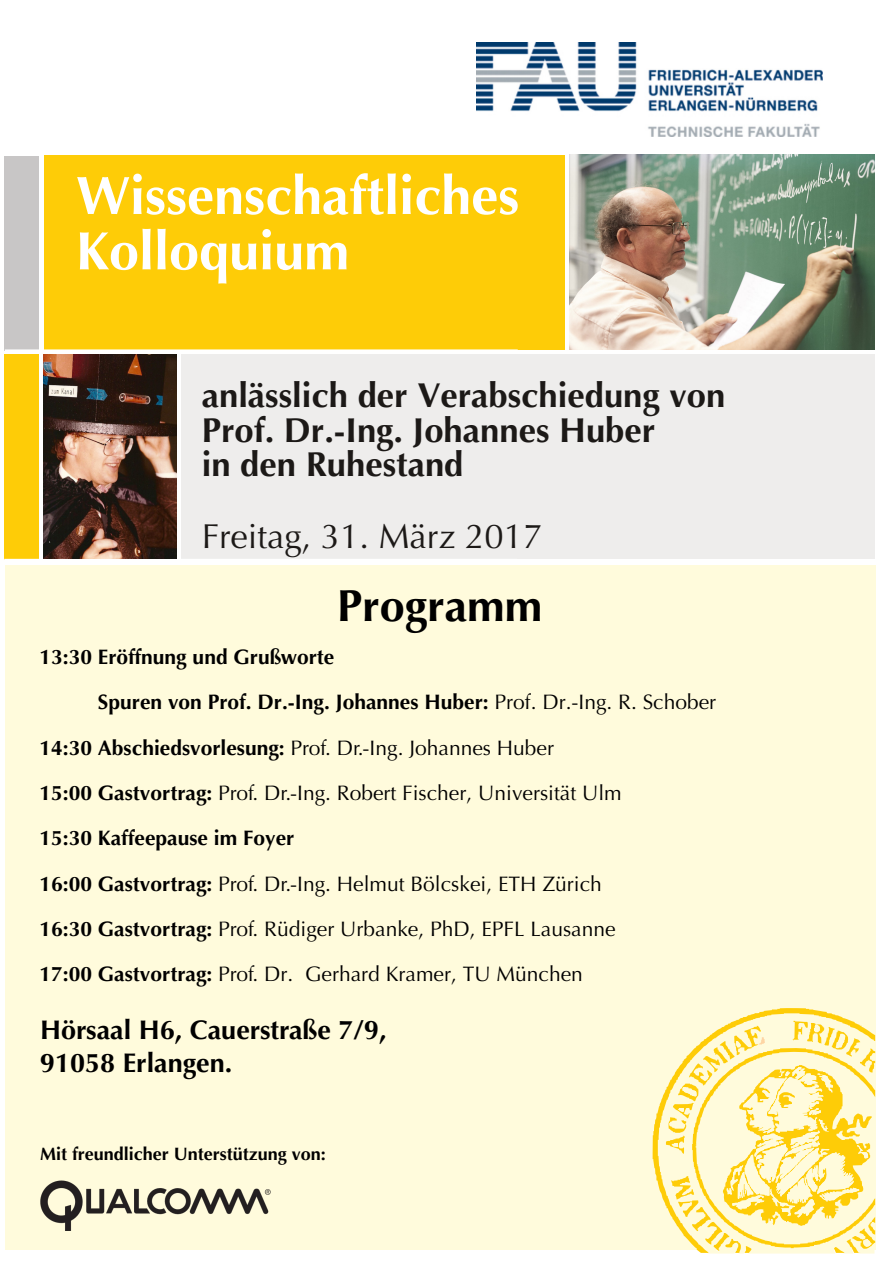
<style>
.page{position:relative;width:893px;height:1263px;background:#fff}
.page>*{position:absolute;margin:0;border:0;box-sizing:border-box;transform-origin:0 0}
.t1{font:700 54px/55.3px "Optima";color:#fff}
.t2{font:700 45px "Optima";color:#000}
.t3{font:700 34.65px/34.7px "Optima";color:#1c1917}
.t4{font:34.65px "Optima";color:#1c1917}
.t5{font:700 27px/33.6px "Optima";color:#000}
.t6{font:21px "Optima";color:#000}
.t7{font:700 21px "Optima";color:#000}
.t8{font:700 18px "Optima";color:#000}
.s1{font-weight:400}
.s2{font-weight:700}
</style>
<div class="page">
<div style="left:5px;top:565px;width:871px;height:684px;background:#fffbdc"></div>
<div style="left:44px;top:155px;width:520px;height:195px;background:#fecc07"></div>
<div style="left:182px;top:354px;width:693px;height:204px;background:#eeedec"></div>
<div style="left:5px;top:156px;width:34px;height:195px;background:#c8c6c6"></div>
<div style="left:5px;top:354px;width:34px;height:206px;background:#fecc07"></div>
<hr style="left:5px;top:349px;width:513px;height:3px;background:#fff">
<img style="left:476px;top:43px;width:347px;height:94px">
<hr style="left:4px;top:559px;width:513px;height:2px;background:#fff">
<img style="left:43px;top:354px;width:134px;height:204px">
<img style="left:569px;top:155px;width:306px;height:194px">
<svg style="left:653px;top:1008px;width:198px;height:242px"></svg>
<svg style="left:666px;top:1021px;width:209px;height:232px"></svg>
<img style="left:40px;top:1180px;width:230px;height:51px">
<h1 class="t1" style="left:76px;top:169px;width:445px">Wissenschaftliches<br>Kolloquium</h1>
<h3 class="t3" style="left:202px;top:379px;width:525px">anlässlich der Verabschiedung von<br>Prof. Dr.-Ing. Johannes Huber<br>in den Ruhestand</h3>
<h3 class="t4" style="left:202px;top:517px;width:342px">Freitag, 31. März 2017</h3>
<h2 class="t2" style="left:337px;top:579px;width:207px">Programm</h2>
<p class="t7" style="left:40px;top:645px;width:296px">13:30 Eröffnung und Grußworte</p>
<p class="t7" style="left:98px;top:690px;width:620px">Spuren von Prof. Dr.-Ing. Johannes Huber: <span class="s1">Prof. Dr.-Ing. R. Schober</span></p>
<p class="t6" style="left:40px;top:735px;width:516px"><span class="s2">14:30 Abschiedsvorlesung:</span> Prof. Dr.-Ing. Johannes Huber</p>
<p class="t6" style="left:40px;top:781px;width:584px"><span class="s2">15:00 Gastvortrag:</span> Prof. Dr.-Ing. Robert Fischer, Universität Ulm</p>
<p class="t7" style="left:40px;top:826px;width:256px">15:30 Kaffeepause im Foyer</p>
<p class="t6" style="left:40px;top:871px;width:564px"><span class="s2">16:00 Gastvortrag:</span> Prof. Dr.-Ing. Helmut Bölcskei, ETH Zürich</p>
<p class="t6" style="left:40px;top:917px;width:578px"><span class="s2">16:30 Gastvortrag:</span> Prof. Rüdiger Urbanke, PhD, EPFL Lausanne</p>
<p class="t6" style="left:40px;top:962px;width:545px"><span class="s2">17:00 Gastvortrag:</span> Prof. Dr. Gerhard Kramer, TU München</p>
<p class="t5" style="left:40px;top:1013px;width:348px">Hörsaal H6, Cauerstraße 7/9,<br>91058 Erlangen.</p>
<p class="t8" style="left:40px;top:1143px;width:287px">Mit freundlicher Unterstützung von:</p>
</div>
